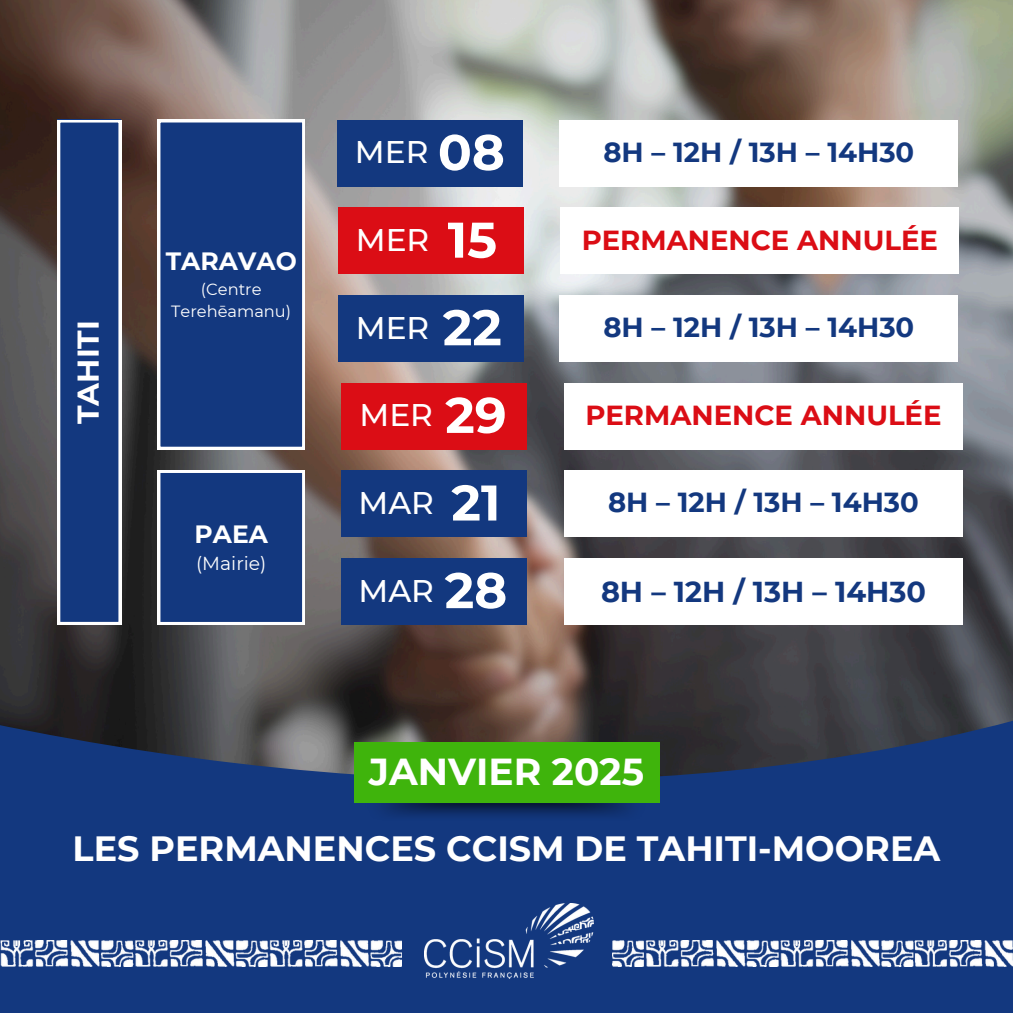
<style>
.page{position:relative;width:1013px;height:1013px;background:#fff}
.page>*{position:absolute;margin:0;border:0;box-sizing:border-box;transform-origin:0 0}
.t1{font:700 37.5px "Montserrat";color:#fff}
.t2{font:700 35px "Montserrat";color:#fff}
.t3{font:500 31.25px "Montserrat";color:#fff}
.t4{font:700 30px "Montserrat";color:#fff}
.t5{font:700 28.75px "Montserrat";color:#13387f}
.t6{font:700 27.5px "Montserrat";color:#13387f}
.t7{font:700 27.5px "Montserrat";color:#db0d15}
.t8{font:700 25px "Montserrat";color:#fff}
.t9{font:18.75px "Montserrat";color:#fff}
.t10{font:16.25px/22.5px "Montserrat";color:#fff;text-align:center}
.s1{font-weight:700;font-size:50px}
</style>
<div class="page">
<img style="left:0;top:0;width:1012px;height:580px">
<svg style="left:0;top:580px;width:1012px;height:432px;background:#283c66"></svg>
<img style="left:425px;top:903px;width:168px;height:75px">
<img style="left:0;top:940px;width:401px;height:26px">
<img style="left:612px;top:940px;width:400px;height:26px">
<img style="left:365px;top:803px;width:283px;height:18px">
<div style="left:354px;top:742px;width:305px;height:61px;background:#3fb40c"></div>
<svg style="left:158px;top:470px;width:147px;height:154px;background:#234587"></svg>
<svg style="left:57px;top:120px;width:64px;height:504px;background:#325290"></svg>
<div style="left:564px;top:382px;width:398px;height:67px;background:#fff"></div>
<div style="left:564px;top:470px;width:398px;height:67px;background:#fff"></div>
<div style="left:341px;top:382px;width:186px;height:67px;background:#db0d15"></div>
<div style="left:341px;top:470px;width:186px;height:67px;background:#13387f"></div>
<div style="left:158px;top:120px;width:147px;height:329px;background:#13387f"></div>
<div style="left:341px;top:558px;width:186px;height:66px;background:#13387f"></div>
<div style="left:559px;top:295px;width:399px;height:67px;background:#fff"></div>
<div style="left:338px;top:295px;width:185px;height:67px;background:#13387f"></div>
<div style="left:564px;top:558px;width:398px;height:66px;background:#fff"></div>
<div style="left:560px;top:207px;width:399px;height:67px;background:#fff"></div>
<div style="left:338px;top:207px;width:185px;height:67px;background:#db0d15"></div>
<div style="left:559px;top:120px;width:399px;height:67px;background:#fff"></div>
<div style="left:337px;top:120px;width:185px;height:67px;background:#13387f"></div>
<p class="t4" style="left:70px;top:424px;width:105px;rotate:-90deg">TAHITI</p>
<p class="t8" style="left:166px;top:246px;width:132px">TARAVAO</p>
<p class="t10" style="left:171px;top:277px;width:121px">(Centre<br>Terehēamanu)</p>
<p class="t8" style="left:194px;top:519px;width:75px">PAEA</p>
<p class="t9" style="left:196px;top:552px;width:72px">(Mairie)</p>
<p class="t3" style="left:355px;top:133px;width:151px">MER <span class="s1">08</span></p>
<p class="t6" style="left:603px;top:135px;width:312px">8H – 12H / 13H – 14H30</p>
<p class="t3" style="left:356px;top:221px;width:143px">MER <span class="s1">15</span></p>
<p class="t7" style="left:581px;top:223px;width:358px">PERMANENCE ANNULÉE</p>
<p class="t3" style="left:356px;top:308px;width:147px">MER <span class="s1">22</span></p>
<p class="t6" style="left:603px;top:310px;width:312px">8H – 12H / 13H – 14H30</p>
<p class="t3" style="left:359px;top:396px;width:149px">MER <span class="s1">29</span></p>
<p class="t7" style="left:585px;top:398px;width:358px">PERMANENCE ANNULÉE</p>
<p class="t3" style="left:358px;top:483px;width:143px">MAR <span class="s1">21</span></p>
<p class="t6" style="left:608px;top:485px;width:312px">8H – 12H / 13H – 14H30</p>
<p class="t3" style="left:358px;top:571px;width:150px">MAR <span class="s1">28</span></p>
<p class="t5" style="left:601px;top:574px;width:326px">8H – 12H / 13H – 14H30</p>
<h1 class="t1" style="left:369px;top:748px;width:276px">JANVIER 2025</h1>
<p class="t2" style="left:73px;top:826px;width:869px">LES PERMANENCES CCISM DE TAHITI-MOOREA</p>
</div>
